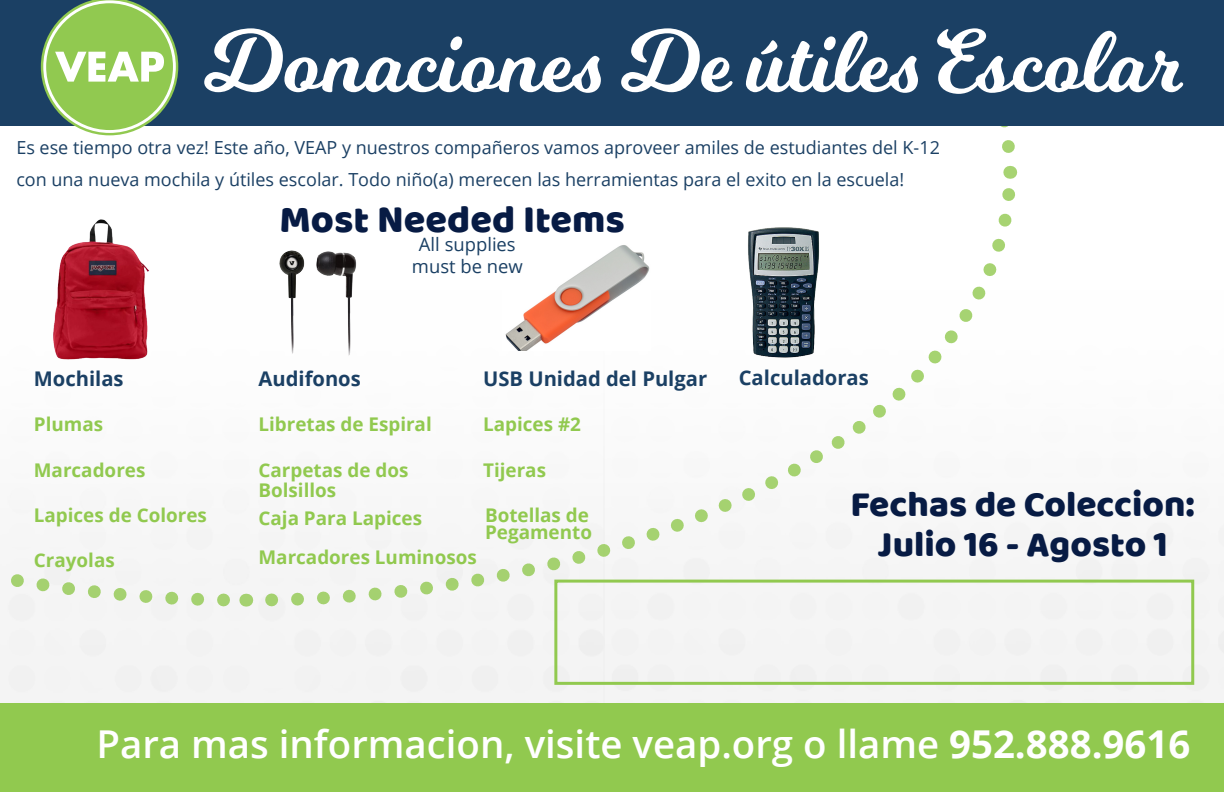
<style>
.page{position:relative;width:1224px;height:792px;background:#fff}
.page>*{position:absolute;margin:0;border:0;box-sizing:border-box;transform-origin:0 0}
.t1{font:87px "Milkshake";color:#fff}
.t2{font:39.5px "Baloo";color:#071b44}
.t3{font:600 38.4px "Open Sans";color:#fff}
.t4{font:36.8px/40px "Baloo";color:#071b44;text-align:center}
.t5{font:700 20.2px "Open Sans";color:#1b4064}
.t6{font:700 18.9px/20.2px "Open Sans";color:#91c94f}
.t7{font:18.4px/22.1px "Open Sans";color:#1b4064;text-align:center}
.t8{font:18px/31.5px "Open Sans";color:#1b4064}
.s1{font-weight:700}
</style>
<div class="page">
<svg style="left:259px;top:172px;width:758px;height:436px"></svg>
<svg style="left:0;top:219px;width:246px;height:389px"></svg>
<svg style="left:1010px;top:166px;width:1px;height:13px"></svg>
<svg style="left:246px;top:594px;width:1px;height:13px"></svg>
<div style="left:0;top:0;width:1224px;height:126px;background:#1b4064"></div>
<div style="left:0;top:703px;width:1224px;height:89px;background:#91c94f"></div>
<img style="left:259px;top:251px;width:124px;height:130px">
<img style="left:47px;top:220px;width:105px;height:142px">
<img style="left:502px;top:223px;width:148px;height:127px">
<img style="left:744px;top:226px;width:80px;height:134px">
<svg style="left:41px;top:0;width:137px;height:135px"></svg>
<div style="left:554px;top:580px;width:640px;height:105px;border:3px solid #91c94f"></div>
<p class="t1" style="left:204px;top:0;width:979px">Donaciones De útiles Escolar</p>
<p class="t8" style="left:16px;top:131px;width:925px">Es ese tiempo otra vez! Este año, VEAP y nuestros compañeros vamos aproveer amiles de estudiantes del K-12 con una nueva mochila y útiles escolar. Todo niño(a) merecen las herramientas para el exito en la escuela!</p>
<p class="t2" style="left:280px;top:195px;width:347px">Most Needed Items</p>
<p class="t7" style="left:412px;top:233px;width:112px">All supplies must be new</p>
<p class="t5" style="left:34px;top:365px;width:91px">Mochilas</p>
<p class="t6" style="left:34px;top:414px;width:71px">Plumas</p>
<p class="t6" style="left:34px;top:459px;width:113px">Marcadores</p>
<p class="t6" style="left:34px;top:504px;width:175px">Lapices de Colores</p>
<p class="t6" style="left:34px;top:549px;width:82px">Crayolas</p>
<p class="t5" style="left:258px;top:365px;width:104px">Audifonos</p>
<p class="t6" style="left:258px;top:414px;width:175px">Libretas de Espiral</p>
<p class="t6" style="left:258px;top:459px;width:151px">Carpetas de dos<br>Bolsillos</p>
<p class="t6" style="left:258px;top:498px;width:220px;line-height:38.5px">Caja Para Lapices<br>Marcadores Luminosos</p>
<p class="t5" style="left:483px;top:365px;width:226px">USB Unidad del Pulgar</p>
<p class="t6" style="left:483px;top:414px;width:99px">Lapices #2</p>
<p class="t6" style="left:483px;top:459px;width:64px">Tijeras</p>
<p class="t6" style="left:485px;top:506px;width:109px;line-height:17.5px">Botellas de<br>Pegamento</p>
<p class="t5" style="left:739px;top:363px;width:132px">Calculadoras</p>
<p class="t4" style="left:851px;top:483px;width:346px">Fechas de Coleccion:<br>Julio 16 - Agosto 1</p>
<p class="t3" style="left:97px;top:717px;width:1095px">Para mas informacion, visite veap.org o llame <span class="s1">952.888.9616</span></p>
</div>
